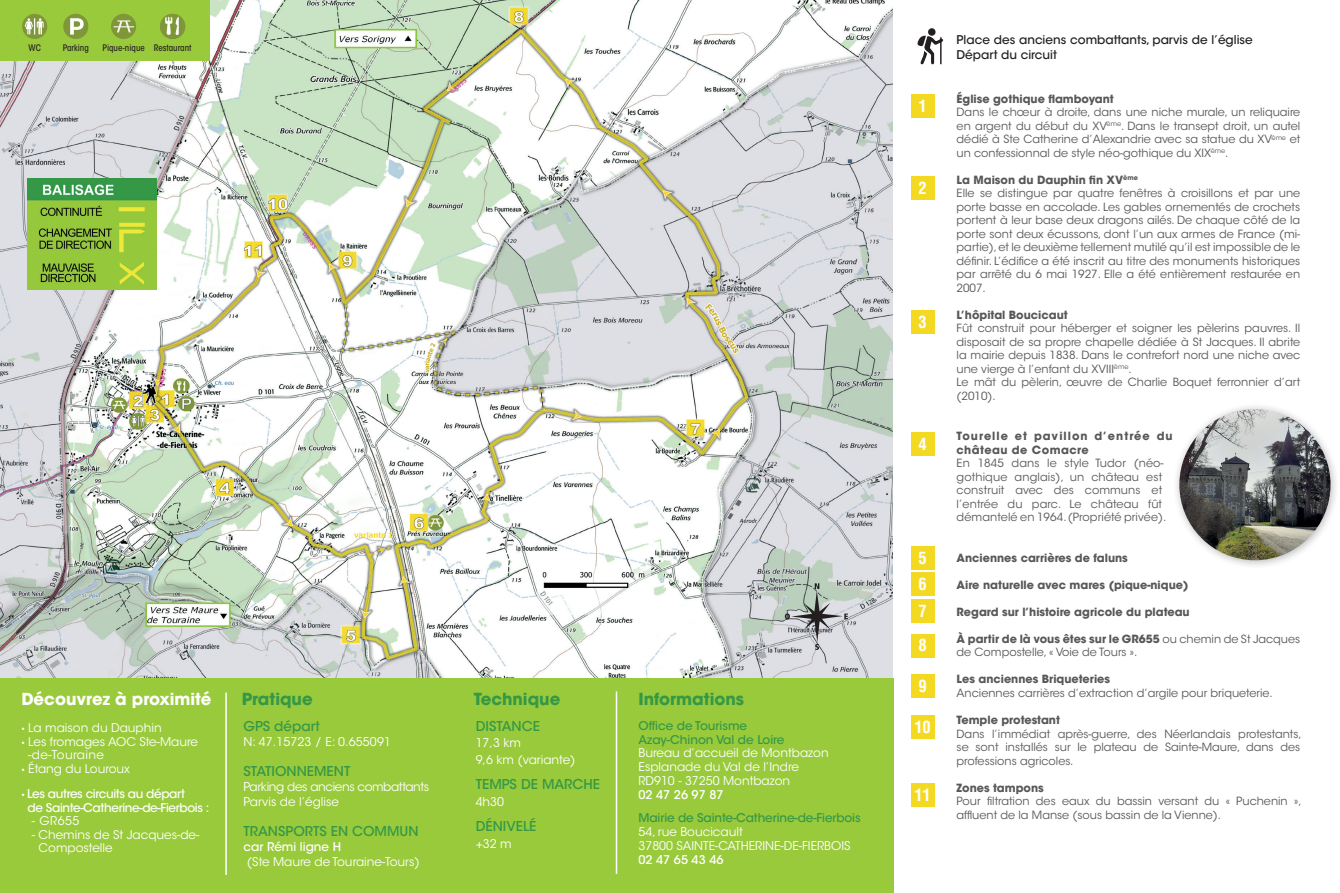
<style>
.page{position:relative;width:1340px;height:893px;background:#fff}
.page>*{position:absolute;margin:0;border:0;box-sizing:border-box;transform-origin:0 0}
.t1{font:700 16.5px "ITC Avant Garde Std";color:#359847}
.t2{font:700 16.5px "ITC Avant Garde Std";color:#fff}
.t3{font:700 condensed 16.5px/26.4px "Helvetica LT Std";color:#fff}
.t4{font:500 13.5px "ITC Avant Garde Std";color:#359847}
.t5{font:12px/14px "ITC Avant Garde Std";color:#fff}
.t6{font:500 12px/13.5px "ITC Avant Garde Std";letter-spacing:-.03em;color:#fff}
.t7{font:500 12px/14px "ITC Avant Garde Std";letter-spacing:-.01em;color:#359847}
.t8{font:500 12px/14.4px "ITC Avant Garde Std";color:#231f20}
.t9{font:12px/15px "ITC Avant Garde Std";letter-spacing:-.03em;color:#fff}
.t10{font:500 12px "ITC Avant Garde Std";color:#fff}
.t11{font:11.25px/13.5px "ITC Avant Garde Std";color:#57585a}
.t12{font:700 11.25px "ITC Avant Garde Std";color:#57585a}
.t13{font:700 11.25px/13.5px "ITC Avant Garde Std";letter-spacing:.08em;color:#57585a}
.t14{font:500 condensed 9px "ITC Avant Garde Std";color:#231f20}
.s1{font-family:"Montserrat"}
.s2{font-family:"Montserrat";font-weight:400}
.s3{font-weight:700}
</style>
<div class="page">
<img style="left:0;top:0;width:893px;height:678px">
<div style="left:0;top:0;width:210px;height:60px;background:#99ca3b"></div>
<div style="left:0;top:678px;width:893px;height:215px;background:#99ca3b"></div>
<svg style="left:784px;top:583px;width:64px;height:67px;background:#b2b9b6"></svg>
<hr style="left:225px;top:692px;width:2px;height:183px;background:#fff">
<hr style="left:615px;top:691px;width:2px;height:183px;background:#fff">
<div style="left:911px;top:95px;width:23px;height:23px;background:#f4d923"></div>
<div style="left:911px;top:176px;width:23px;height:24px;background:#f4d923"></div>
<div style="left:911px;top:311px;width:23px;height:23px;background:#f4d923"></div>
<div style="left:911px;top:433px;width:23px;height:23px;background:#f4d923"></div>
<div style="left:911px;top:547px;width:23px;height:23px;background:#f4d923"></div>
<div style="left:1172px;top:402px;width:167px;height:168px;background:#231f20;opacity:.3"></div>
<img style="left:1179px;top:409px;width:151px;height:151px;border-radius:76px">
<div style="left:928px;top:28px;width:7px;height:8px;background:#231f20;border-radius:50%"></div>
<svg style="left:917px;top:36px;width:26px;height:29px"></svg>
<img style="left:27px;top:179px;width:130px;height:110px">
<div style="left:22px;top:14px;width:25px;height:25px;background:#809739;border-radius:50%"></div>
<svg style="left:25px;top:18px;width:19px;height:17px"></svg>
<div style="left:63px;top:14px;width:25px;height:25px;background:#809739;border-radius:50%"></div>
<svg style="left:70px;top:18px;width:14px;height:17px"></svg>
<div style="left:111px;top:14px;width:25px;height:25px;background:#809739;border-radius:50%"></div>
<svg style="left:114px;top:20px;width:20px;height:12px"></svg>
<img style="left:160px;top:14px;width:25px;height:25px;border-radius:13px">
<div style="left:911px;top:573px;width:23px;height:23px;background:#f4d923"></div>
<div style="left:911px;top:599px;width:23px;height:23px;background:#f4d923"></div>
<div style="left:911px;top:634px;width:23px;height:23px;background:#f4d923"></div>
<div style="left:911px;top:675px;width:23px;height:23px;background:#f4d923"></div>
<div style="left:911px;top:716px;width:23px;height:23px;background:#f4d923"></div>
<div style="left:911px;top:783px;width:23px;height:24px;background:#f4d923"></div>
<p class="t14" style="left:29px;top:43px;width:14px">WC</p>
<p class="t14" style="left:63px;top:43px;width:28px">Parking</p>
<p class="t14" style="left:102px;top:43px;width:91px">Pique-nique Restaurant</p>
<h1 class="t2" style="left:21px;top:688px;width:191px">Découvrez à proximité</h1>
<h1 class="t1" style="left:242px;top:688px;width:72px">Pratique</h1>
<h1 class="t1" style="left:474px;top:688px;width:88px">Technique</h1>
<h1 class="t1" style="left:638px;top:688px;width:107px">Informations</h1>
<p class="t5" style="left:21px;top:721px;width:142px"><span class="s1">•</span> La maison du Dauphin</p>
<p class="t5" style="left:28px;top:735px;width:171px;line-height:13.5px;text-indent:-7px"><span class="s1">•</span> Les fromages AOC Ste-Maure -de-Touraine</p>
<p class="t5" style="left:21px;top:762px;width:110px"><span class="s1">•</span> Étang du Louroux</p>
<p class="t6" style="left:28px;top:787px;width:183px;text-indent:-6px"><span class="s2">•</span> Les autres circuits au départ<br>de Sainte-Catherine-de-Fierbois :</p>
<p class="t5" style="left:32px;top:814px;width:49px">- GR655</p>
<p class="t5" style="left:39px;top:828px;width:162px;line-height:13.5px;text-indent:-7px">- Chemins de St Jacques-de-<br>Compostelle</p>
<p class="t4" style="left:243px;top:717px;width:78px">GPS départ</p>
<p class="t5" style="left:243px;top:734px;width:149px">N: 47.15723 / E: 0.655091</p>
<p class="t4" style="left:243px;top:762px;width:108px">STATIONNEMENT</p>
<p class="t9" style="left:243px;top:779px;width:187px">Parking des anciens combattants<br>Parvis de l’église</p>
<p class="t4" style="left:243px;top:822px;width:176px">TRANSPORTS EN COMMUN</p>
<p class="t10" style="left:243px;top:839px;width:99px">car Rémi ligne H</p>
<p class="t5" style="left:247px;top:854px;width:174px">(Ste Maure de Touraine-Tours)</p>
<p class="t4" style="left:475px;top:717px;width:66px">DISTANCE</p>
<p class="t5" style="left:475px;top:735px;width:101px;line-height:16.5px">17,3 km<br>9,6 km (variante)</p>
<p class="t4" style="left:475px;top:776px;width:126px">TEMPS DE MARCHE</p>
<p class="t5" style="left:475px;top:794px;width:30px">4h30</p>
<p class="t4" style="left:475px;top:818px;width:62px">DÉNIVELÉ</p>
<p class="t5" style="left:475px;top:836px;width:37px">+32 m</p>
<p class="t7" style="left:638px;top:718px;width:147px">Office de Tourisme<br>Azay-Chinon Val de Loire</p>
<p class="t5" style="left:638px;top:746px;width:192px">Bureau d’accueil de Montbazon<br>Esplanade du Val de l’Indre<br>RD910 - 37250 Montbazon</p>
<p class="t6" style="left:638px;top:788px;width:86px">02 47 26 97 87</p>
<p class="t7" style="left:638px;top:811px;width:224px">Mairie de Sainte-Catherine-de-Fierbois</p>
<p class="t5" style="left:638px;top:825px;width:214px">54, rue Boucicault<br>37800 SAINTE-CATHERINE-DE-FIERBOIS</p>
<p class="t6" style="left:638px;top:853px;width:86px">02 47 65 43 46</p>
<h1 class="t3" style="left:918px;top:93px;width:10px">1</h1>
<h1 class="t3" style="left:918px;top:175px;width:10px">2</h1>
<h1 class="t3" style="left:918px;top:309px;width:10px">3</h1>
<h1 class="t3" style="left:918px;top:431px;width:10px">4</h1>
<h1 class="t3" style="left:918px;top:545px;width:10px">5</h1>
<h1 class="t3" style="left:918px;top:571px;width:10px">6<br>7</h1>
<h1 class="t3" style="left:918px;top:632px;width:10px">8</h1>
<h1 class="t3" style="left:918px;top:673px;width:10px">9</h1>
<h1 class="t3" style="left:914px;top:714px;width:18px">10</h1>
<h1 class="t3" style="left:914px;top:782px;width:18px">11</h1>
<p class="t8" style="left:956px;top:33px;width:298px">Place des anciens combattants, parvis de l’église<br>Départ du circuit</p>
<p class="t12" style="left:956px;top:91px;width:159px">Église gothique flamboyant</p>
<p class="t11" style="left:956px;top:106px;width:345px;text-align:justify">Dans le chœur à droite, dans une niche murale, un reliquaire en argent du début du XV<sup>ème</sup>. Dans le transept droit, un autel dédié à Ste Catherine d’Alexandrie avec sa statue du XV<sup>ème</sup> et un confessionnal de style néo-gothique du XIX<sup>ème</sup>.</p>
<p class="t11" style="left:956px;top:173px;width:345px"><span class="s3">La Maison du Dauphin fin XV</span><sup>ème<br></sup>Elle se distingue par quatre fenêtres à croisillons et par une porte basse en accolade. Les gables ornementés de crochets portent à leur base deux dragons ailés. De chaque côté de la porte sont deux écussons, dont l’un aux armes de France (mi&shy;partie), et le deuxième tellement mutilé qu’il est impossible de le définir. L’édifice a été inscrit au titre des monuments historiques par arrêté du 6 mai 1927. Elle a été entièrement restaurée en 2007.</p>
<p class="t12" style="left:956px;top:307px;width:113px">L’hôpital Boucicaut</p>
<p class="t11" style="left:956px;top:322px;width:345px">Fût construit pour héberger et soigner les pèlerins pauvres. Il disposait de sa propre chapelle dédiée à St Jacques. Il abrite la mairie depuis 1838. Dans le contrefort nord une niche avec une vierge à l’enfant du XVIII<sup>ème</sup>.<br>Le mât du pèlerin, œuvre de Charlie Boquet ferronnier d’art (2010).</p>
<p class="t13" style="left:956px;top:429px;width:218px">Tourelle et pavillon d’entrée du château de Comacre</p>
<p class="t11" style="left:956px;top:457px;width:211px">En 1845 dans le style Tudor (néo&shy;gothique anglais), un château est construit avec des communs et l’entrée du parc. Le château fût démantelé en 1964. (Propriété privée).</p>
<p class="t12" style="left:956px;top:550px;width:173px">Anciennes carrières de faluns</p>
<p class="t12" style="left:956px;top:577px;width:233px">Aire naturelle avec mares (pique-nique)</p>
<p class="t12" style="left:956px;top:604px;width:235px">Regard sur l’histoire agricole du plateau</p>
<p class="t11" style="left:956px;top:632px;width:345px"><span class="s3">À partir de là vous êtes sur le GR655</span> ou chemin de St Jacques de Compostelle, « Voie de Tours ».</p>
<p class="t12" style="left:956px;top:672px;width:155px">Les anciennes Briqueteries</p>
<p class="t11" style="left:956px;top:686px;width:318px">Anciennes carrières d’extraction d’argile pour briqueterie.</p>
<p class="t12" style="left:956px;top:712px;width:105px">Temple protestant</p>
<p class="t11" style="left:956px;top:727px;width:346px;text-align:justify">Dans l’immédiat après-guerre, des Néerlandais protestants, se sont installés sur le plateau de Sainte-Maure, dans des professions agricoles.</p>
<p class="t12" style="left:956px;top:780px;width:89px">Zones tampons</p>
<p class="t11" style="left:956px;top:794px;width:346px">Pour filtration des eaux du bassin versant du « Puchenin », affluent de la Manse (sous bassin de la Vienne).</p>
</div>
